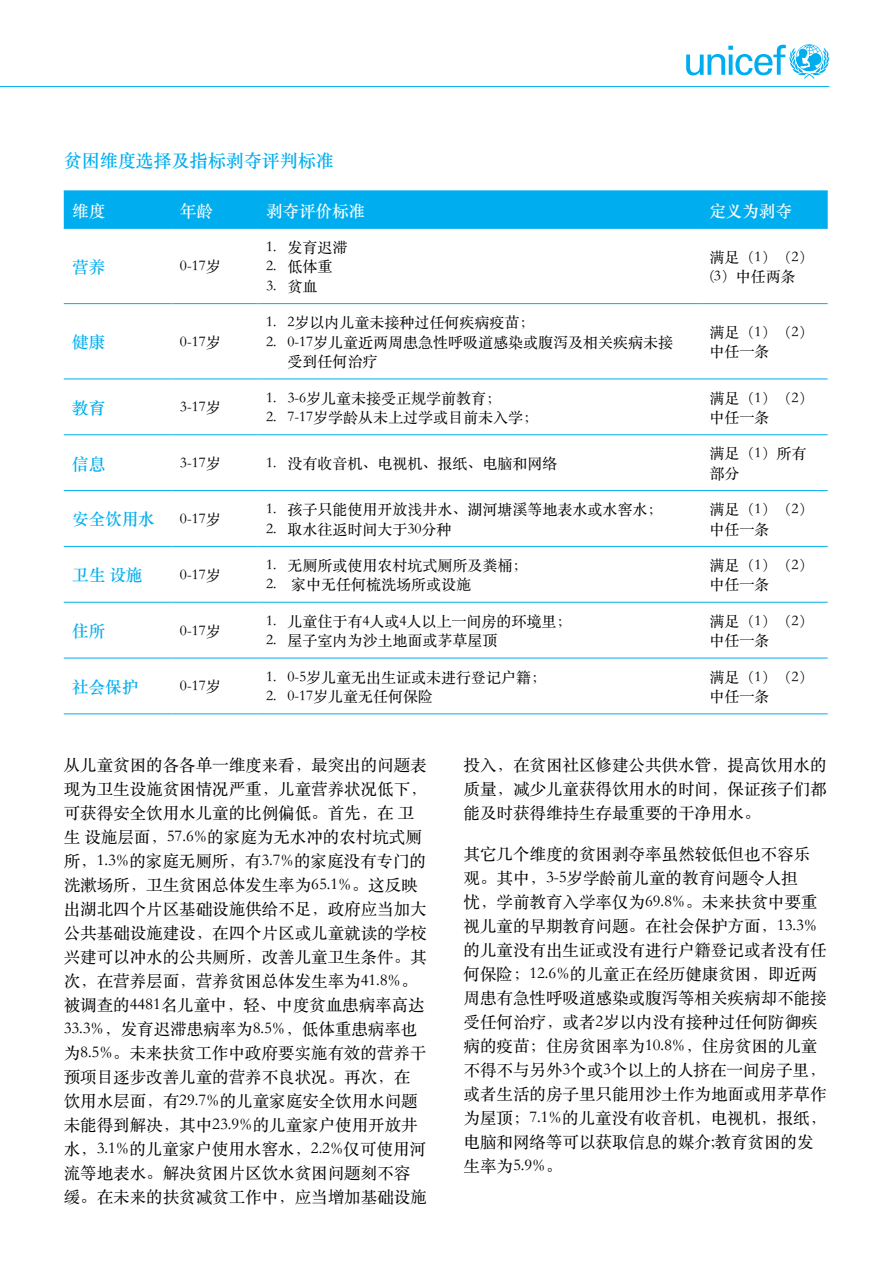
<style>
.page{position:relative;width:893px;height:1263px;background:#fff}
.page>*{position:absolute;margin:0;border:0;box-sizing:border-box;transform-origin:0 0}
.t1{font:18px "ST Songti SC Bold";color:#00aeef}
.t2{font:16.5px/24px "ST Songti SC Regular";color:#000}
.t3{font:16.5px "ST Songti SC Bold";color:#00aeef}
.t4{font:16.5px "ST Songti SC Bold";color:#fff}
.t5{font:15px/19.5px "ST Songti SC Regular";color:#000}
</style>
<div class="page">
<svg style="left:686px;top:44px;width:143px;height:35px"></svg>
<hr style="left:0;top:86px;width:829px;height:1px;background:#00aeef">
<div style="left:64px;top:192px;width:764px;height:36px;background:#00aeef"></div>
<hr style="left:64px;top:191px;width:107px;height:1px;background:#00aeef">
<hr style="left:171px;top:191px;width:87px;height:1px;background:#00aeef">
<hr style="left:258px;top:191px;width:443px;height:1px;background:#00aeef">
<hr style="left:701px;top:191px;width:127px;height:1px;background:#00aeef">
<hr style="left:64px;top:228px;width:107px;height:1px;background:#00aeef">
<hr style="left:171px;top:228px;width:87px;height:1px;background:#00aeef">
<hr style="left:258px;top:228px;width:443px;height:1px;background:#00aeef">
<hr style="left:701px;top:228px;width:127px;height:1px;background:#00aeef">
<hr style="left:64px;top:303px;width:107px;height:1px;background:#00aeef">
<hr style="left:171px;top:303px;width:87px;height:1px;background:#00aeef">
<hr style="left:258px;top:303px;width:443px;height:1px;background:#00aeef">
<hr style="left:701px;top:303px;width:127px;height:1px;background:#00aeef">
<hr style="left:64px;top:379px;width:107px;height:1px;background:#00aeef">
<hr style="left:171px;top:379px;width:87px;height:1px;background:#00aeef">
<hr style="left:258px;top:379px;width:443px;height:1px;background:#00aeef">
<hr style="left:701px;top:379px;width:127px;height:1px;background:#00aeef">
<hr style="left:64px;top:434px;width:107px;height:1px;background:#00aeef">
<hr style="left:171px;top:434px;width:87px;height:1px;background:#00aeef">
<hr style="left:258px;top:434px;width:443px;height:1px;background:#00aeef">
<hr style="left:701px;top:434px;width:127px;height:1px;background:#00aeef">
<hr style="left:64px;top:490px;width:107px;height:1px;background:#00aeef">
<hr style="left:171px;top:490px;width:87px;height:1px;background:#00aeef">
<hr style="left:258px;top:490px;width:443px;height:1px;background:#00aeef">
<hr style="left:701px;top:490px;width:127px;height:1px;background:#00aeef">
<hr style="left:64px;top:546px;width:107px;height:1px;background:#00aeef">
<hr style="left:171px;top:546px;width:87px;height:1px;background:#00aeef">
<hr style="left:258px;top:546px;width:443px;height:1px;background:#00aeef">
<hr style="left:701px;top:546px;width:127px;height:1px;background:#00aeef">
<hr style="left:64px;top:602px;width:107px;height:1px;background:#00aeef">
<hr style="left:171px;top:602px;width:87px;height:1px;background:#00aeef">
<hr style="left:258px;top:602px;width:443px;height:1px;background:#00aeef">
<hr style="left:701px;top:602px;width:127px;height:1px;background:#00aeef">
<hr style="left:64px;top:658px;width:107px;height:1px;background:#00aeef">
<hr style="left:171px;top:658px;width:87px;height:1px;background:#00aeef">
<hr style="left:258px;top:658px;width:443px;height:1px;background:#00aeef">
<hr style="left:701px;top:658px;width:127px;height:1px;background:#00aeef">
<hr style="left:64px;top:713px;width:107px;height:1px;background:#00aeef">
<hr style="left:171px;top:713px;width:87px;height:1px;background:#00aeef">
<hr style="left:258px;top:713px;width:443px;height:1px;background:#00aeef">
<hr style="left:701px;top:713px;width:127px;height:1px;background:#00aeef">
<p class="t1" style="left:64px;top:149px;width:271px">贫困维度选择及指标剥夺评判标准</p>
<p class="t4" style="left:72px;top:200px;width:34px">维度</p>
<p class="t4" style="left:180px;top:200px;width:34px">年龄</p>
<p class="t4" style="left:266px;top:200px;width:100px">剥夺评价标准</p>
<p class="t4" style="left:709px;top:200px;width:84px">定义为剥夺</p>
<p class="t3" style="left:72px;top:256px;width:34px">营养</p>
<p class="t5" style="left:180px;top:256px;width:42px">0-17岁</p>
<p class="t3" style="left:72px;top:332px;width:34px">健康</p>
<p class="t5" style="left:180px;top:332px;width:42px">0-17岁</p>
<p class="t3" style="left:72px;top:397px;width:34px">教育</p>
<p class="t5" style="left:180px;top:397px;width:42px">3-17岁</p>
<p class="t5" style="left:266px;top:237px;width:83px">1. 发育迟滞</p>
<p class="t5" style="left:266px;top:256px;width:68px">2. 低体重</p>
<p class="t5" style="left:266px;top:276px;width:53px">3. 贫血</p>
<p class="t5" style="left:709px;top:247px;width:106px">满足（1）（2）(3）中任两条</p>
<p class="t5" style="left:266px;top:312px;width:270px">1. 2岁以内儿童未接种过任何疾病疫苗；</p>
<p class="t5" style="left:287px;top:332px;width:387px;text-indent:-21px">2. 0-17岁儿童近两周患急性呼吸道感染或腹泻及相关疾病未接受到任何治疗</p>
<p class="t5" style="left:709px;top:322px;width:106px">满足（1）（2）中任一条</p>
<p class="t5" style="left:266px;top:388px;width:237px">1. 3-6岁儿童未接受正规学前教育；</p>
<p class="t5" style="left:266px;top:407px;width:274px">2. 7-17岁学龄从未上过学或目前未入学；</p>
<p class="t5" style="left:709px;top:388px;width:106px">满足（1）（2）中任一条</p>
<p class="t3" style="left:72px;top:453px;width:34px">信息</p>
<p class="t5" style="left:180px;top:453px;width:42px">3-17岁</p>
<p class="t5" style="left:266px;top:453px;width:293px">1. 没有收音机、电视机、报纸、电脑和网络</p>
<p class="t5" style="left:709px;top:443px;width:99px">满足（1）所有部分</p>
<p class="t3" style="left:72px;top:509px;width:84px">安全饮用水</p>
<p class="t5" style="left:180px;top:509px;width:42px">0-17岁</p>
<p class="t5" style="left:266px;top:499px;width:398px">1. 孩子只能使用开放浅井水、湖河塘溪等地表水或水窖水；</p>
<p class="t5" style="left:266px;top:519px;width:187px">2. 取水往返时间大于30分种</p>
<p class="t5" style="left:709px;top:499px;width:106px">满足（1）（2）中任一条</p>
<p class="t3" style="left:72px;top:565px;width:72px">卫生 设施</p>
<p class="t5" style="left:180px;top:565px;width:42px">0-17岁</p>
<p class="t3" style="left:72px;top:621px;width:34px">住所</p>
<p class="t5" style="left:180px;top:621px;width:42px">0-17岁</p>
<p class="t3" style="left:72px;top:676px;width:67px">社会保护</p>
<p class="t5" style="left:180px;top:676px;width:42px">0-17岁</p>
<p class="t5" style="left:266px;top:555px;width:263px">1. 无厕所或使用农村坑式厕所及粪桶；</p>
<p class="t5" style="left:266px;top:574px;width:207px">2. 家中无任何梳洗场所或设施</p>
<p class="t5" style="left:266px;top:611px;width:307px">1. 儿童住于有4人或4人以上一间房的环境里；</p>
<p class="t5" style="left:266px;top:630px;width:233px">2. 屋子室内为沙土地面或茅草屋顶</p>
<p class="t5" style="left:266px;top:667px;width:282px">1. 0-5岁儿童无出生证或未进行登记户籍；</p>
<p class="t5" style="left:266px;top:686px;width:169px">2. 0-17岁儿童无任何保险</p>
<p class="t5" style="left:709px;top:555px;width:106px">满足（1）（2）中任一条</p>
<p class="t5" style="left:709px;top:611px;width:106px">满足（1）（2）中任一条</p>
<p class="t5" style="left:709px;top:667px;width:106px">满足（1）（2）中任一条</p>
<p class="t2" style="left:64px;top:752px;width:365px">从儿童贫困的各各单一维度来看，最突出的问题表现为卫生设施贫困情况严重，儿童营养状况低下，可获得安全饮用水儿童的比例偏低。首先，在 卫生 设施层面，57.6%的家庭为无水冲的农村坑式厕所，1.3%的家庭无厕所，有3.7%的家庭没有专门的洗漱场所，卫生贫困总体发生率为65.1%。这反映出湖北四个片区基础设施供给不足，政府应当加大公共基础设施建设，在四个片区或儿童就读的学校兴建可以冲水的公共厕所，改善儿童卫生条件。其次，在营养层面，营养贫困总体发生率为41.8%。被调查的4481名儿童中，轻、中度贫血患病率高达<br>33.3%，发育迟滞患病率为8.5%，低体重患病率也为8.5%。未来扶贫工作中政府要实施有效的营养干预项目逐步改善儿童的营养不良状况。再次，在饮用水层面，有29.7%的儿童家庭安全饮用水问题未能得到解决，其中23.9%的儿童家户使用开放井水，3.1%的儿童家户使用水窖水，2.2%仅可使用河流等地表水。解决贫困片区饮水贫困问题刻不容缓。在未来的扶贫减贫工作中，应当增加基础设施</p>
<p class="t2" style="left:463px;top:752px;width:364px;text-align:justify">投入，在贫困社区修建公共供水管，提高饮用水的质量，减少儿童获得饮用水的时间，保证孩子们都能及时获得维持生存最重要的干净用水。</p>
<p class="t2" style="left:463px;top:841px;width:364px">其它几个维度的贫困剥夺率虽然较低但也不容乐观。其中，3-5岁学龄前儿童的教育问题令人担<br>忧，学前教育入学率仅为69.8%。未来扶贫中要重视儿童的早期教育问题。在社会保护方面，13.3%的儿童没有出生证或没有进行户籍登记或者没有任何保险；12.6%的儿童正在经历健康贫困，即近两周患有急性呼吸道感染或腹泻等相关疾病却不能接受任何治疗，或者2岁以内没有接种过任何防御疾病的疫苗；住房贫困率为10.8%，住房贫困的儿童不得不与另外3个或3个以上的人挤在一间房子里，或者生活的房子里只能用沙土作为地面或用茅草作为屋顶；7.1%的儿童没有收音机，电视机，报纸，电脑和网络等可以获取信息的媒介;教育贫困的发生率为5.9%。</p>
</div>
